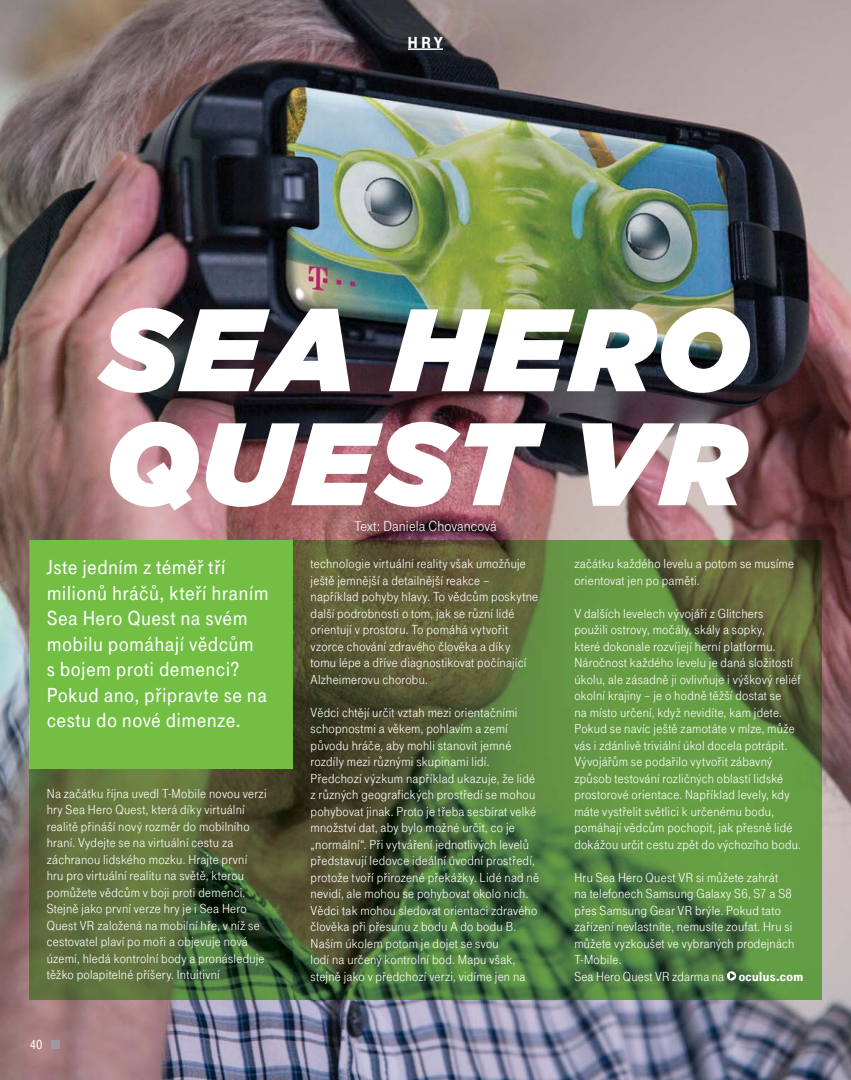
<style>
.page{position:relative;width:851px;height:1080px;background:#fff}
.page>*{position:absolute;margin:0;border:0;box-sizing:border-box;transform-origin:0 0}
.t1{font:italic 900 117px/114px "Gotham";letter-spacing:.03em;color:#fff}
.t2{font:21px/25.5px "Tele Grotesk EE Halb";letter-spacing:.015em;color:#fff}
.t3{font:16.5px "Tele Grotesk EE Ultr";color:#fff}
.t4{font:15px "Tele Grotesk EE Norm";letter-spacing:.01em;color:#fff}
.t5{font:13.5px/16.5px "Tele Grotesk EE Norm";letter-spacing:.02em;color:#fff}
.t6{font:13.5px "Tele Grotesk EE Halb";color:#fff}
.s1{font-family:"Tele Grotesk EE Ultr"}
</style>
<div class="page">
<img style="left:0;top:0;width:850px;height:1080px">
<div style="left:30px;top:540px;width:263px;height:230px;background:#72bf44"></div>
<img style="left:30px;top:770px;width:263px;height:229px">
<img style="left:293px;top:540px;width:528px;height:459px">
<svg style="left:726px;top:971px;width:10px;height:10px"></svg>
<div style="left:51px;top:1040px;width:9px;height:9px;background:#999b9e"></div>
<hr style="left:408px;top:48px;width:35px;height:2px;background:#fff">
<p class="t3" style="left:408px;top:31px;width:37px">HRY</p>
<h1 class="t1" style="left:101px;top:301px;width:649px">SEA HERO<br>QUEST VR</h1>
<h2 class="t2" style="left:47px;top:553px;width:223px">Jste jedním z téměř tří milionů hráčů, kteří hraním<br>Sea Hero Quest na svém mobilu pomáhají vědcům<br>s bojem proti demenci?<br>Pokud ano, připravte se na cestu do nové dimenze.</h2>
<p class="t5" style="left:47px;top:784px;width:221px">Na začátku října uvedl T-Mobile novou verzi hry Sea Hero Quest, která díky virtuální realitě přináší nový rozměr do mobilního hraní. Vydejte se na virtuální cestu za záchranou lidského mozku. Hrajte první hru pro virtuální realitu na světě, kterou pomůžete vědcům v boji proti demenci.<br>Stejně jako první verze hry je i Sea Hero Quest VR založená na mobilní hře, v níž se cestovatel plaví po moři a objevuje nová území, hledá kontrolní body a pronásleduje těžko polapitelné příšery. Intuitivní</p>
<p class="t6" style="left:30px;top:1035px;width:14px">40</p>
<p class="t4" style="left:354px;top:515px;width:144px">Text: Daniela Chovancová</p>
<p class="t5" style="left:310px;top:554px;width:229px">technologie virtuální reality však umožňuje ještě jemnější a detailnější reakce – například pohyby hlavy. To vědcům poskytne další podrobnosti o tom, jak se různí lidé orientují v prostoru. To pomáhá vytvořit vzorce chování zdravého člověka a díky tomu lépe a dříve diagnostikovat počínající Alzheimerovu chorobu.</p>
<p class="t5" style="left:310px;top:703px;width:230px">Vědci chtějí určit vztah mezi orientačními schopnostmi a věkem, pohlavím a zemí původu hráče, aby mohli stanovit jemné rozdíly mezi různými skupinami lidí.<br>Předchozí výzkum například ukazuje, že lidé z různých geografických prostředí se mohou pohybovat jinak. Proto je třeba sesbírat velké množství dat, aby bylo možné určit, co je „normální“. Při vytváření jednotlivých levelů představují ledovce ideální úvodní prostředí, protože tvoří přirozené překážky. Lidé nad ně nevidí, ale mohou se pohybovat okolo nich.<br>Vědci tak mohou sledovat orientaci zdravého člověka při přesunu z bodu A do bodu B.<br>Naším úkolem potom je dojet se svou<br>lodí na určený kontrolní bod. Mapu však, stejně jako v předchozí verzi, vidíme jen na</p>
<p class="t5" style="left:574px;top:554px;width:221px">začátku každého levelu a potom se musíme orientovat jen po paměti.</p>
<p class="t5" style="left:574px;top:604px;width:228px">V dalších levelech vývojáři z Glitchers<br>použili ostrovy, močály, skály a sopky,<br>které dokonale rozvíjejí herní platformu.<br>Náročnost každého levelu je daná složitostí úkolu, ale zásadně ji ovlivňuje i výškový reliéf okolní krajiny – je o hodně těžší dostat se<br>na místo určení, když nevidíte, kam jdete.<br>Pokud se navíc ještě zamotáte v mlze, může vás i zdánlivě triviální úkol docela potrápit.<br>Vývojářům se podařilo vytvořit zábavný způsob testování rozličných oblastí lidské prostorové orientace. Například levely, kdy máte vystřelit světlici k určenému bodu, pomáhají vědcům pochopit, jak přesně lidé dokážou určit cestu zpět do výchozího bodu.</p>
<p class="t5" style="left:574px;top:868px;width:230px">Hru Sea Hero Quest VR si můžete zahrát<br>na telefonech Samsung Galaxy S6, S7 a S8 přes Samsung Gear VR brýle. Pokud tato zařízení nevlastníte, nemusíte zoufat. Hru si můžete vyzkoušet ve vybraných prodejnách T-Mobile.<br>Sea Hero Quest VR zdarma na <span class="s1">oculus.com</span></p>
</div>
